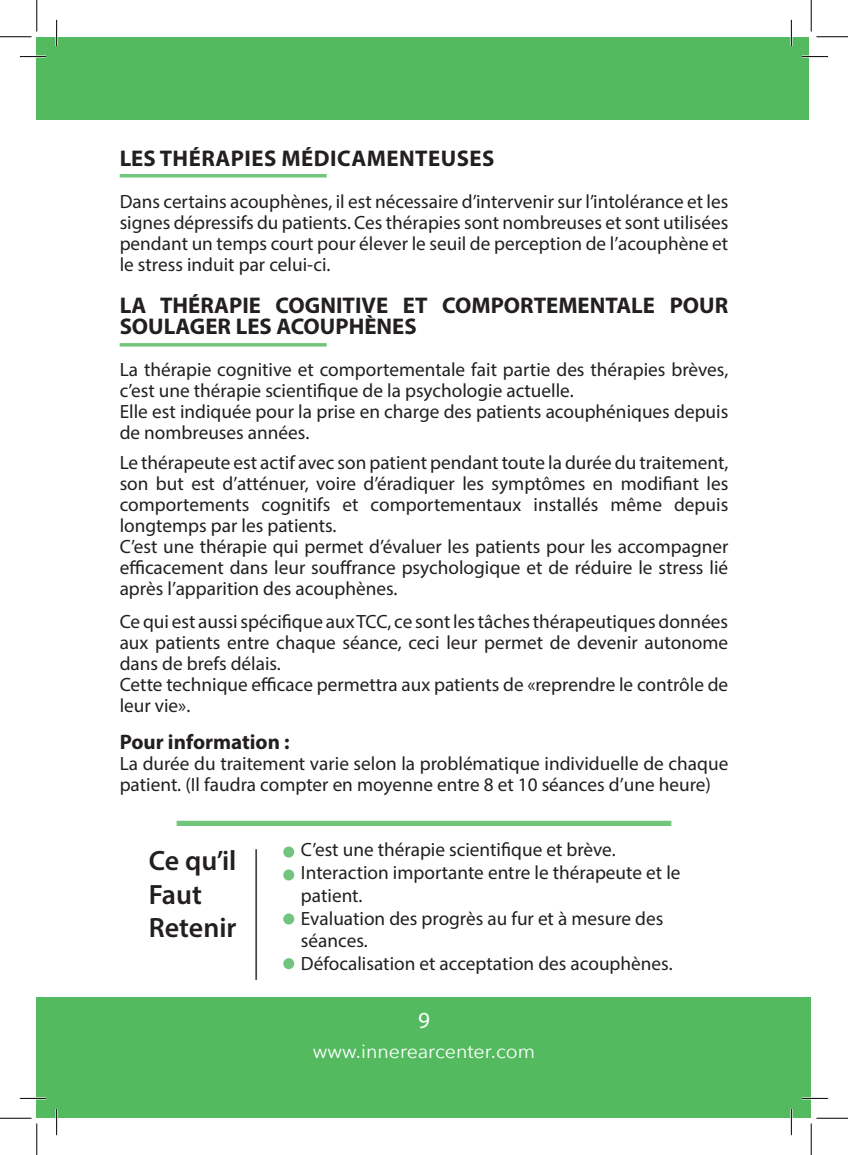
<style>
.page{position:relative;width:848px;height:1155px;background:#fff}
.page>*{position:absolute;margin:0;border:0;box-sizing:border-box;transform-origin:0 0}
.t1{font:600 28px "Myriad Pro";color:#231f20}
.t2{font:23.1px "Myriad Pro";color:#fff}
.t3{font:700 22.75px/21px "Myriad Pro";color:#231f20}
.t4{font:700 22.75px "Myriad Pro";letter-spacing:.02em;color:#231f20}
.t5{font:700 21px "Myriad Pro";color:#231f20}
.t6{font:19.6px "Avenir Next";color:#fff}
.t7{font:19.25px/21px "Myriad Pro";color:#231f20}
</style>
<div class="page">
<div style="left:37px;top:37px;width:53px;height:83px;background:#54ba5f"></div>
<div style="left:40px;top:37px;width:768px;height:83px;background:#54ba5f"></div>
<div style="left:57px;top:997px;width:754px;height:121px;background:#54ba5f"></div>
<div style="left:37px;top:997px;width:20px;height:121px;background:#54ba5f"></div>
<div style="left:177px;top:821px;width:494px;height:5px;background:#72c67c"></div>
<svg style="left:283px;top:846px;width:11px;height:12px"></svg>
<div style="left:283px;top:869px;width:11px;height:11px;background:#72c57e;border-radius:50%"></div>
<svg style="left:283px;top:913px;width:11px;height:11px"></svg>
<div style="left:283px;top:958px;width:11px;height:11px;background:#72c57e;border-radius:50%"></div>
<hr style="left:255px;top:849px;width:2px;height:131px;background:#231f20">
<svg style="left:120px;top:174px;width:206px;height:4px"></svg>
<svg style="left:120px;top:343px;width:206px;height:4px"></svg>
<hr style="left:20px;top:55px;width:26px;height:3px;background:#fff">
<hr style="left:801px;top:55px;width:27px;height:3px;background:#fff">
<hr style="left:20px;top:1097px;width:26px;height:2px;background:#fff">
<hr style="left:801px;top:1097px;width:27px;height:2px;background:#fff">
<hr style="left:55px;top:20px;width:3px;height:26px;background:#fff">
<hr style="left:55px;top:1109px;width:3px;height:26px;background:#fff">
<hr style="left:790px;top:20px;width:2px;height:26px;background:#fff">
<hr style="left:790px;top:1109px;width:2px;height:26px;background:#fff">
<svg style="left:20px;top:56px;width:26px;height:1px"></svg>
<svg style="left:801px;top:56px;width:27px;height:1px"></svg>
<svg style="left:20px;top:1098px;width:26px;height:1px"></svg>
<svg style="left:801px;top:1098px;width:27px;height:1px"></svg>
<svg style="left:56px;top:20px;width:1px;height:26px"></svg>
<svg style="left:56px;top:1109px;width:1px;height:26px"></svg>
<svg style="left:790px;top:20px;width:1px;height:26px"></svg>
<svg style="left:790px;top:1109px;width:1px;height:26px"></svg>
<hr style="left:0;top:36px;width:32px;height:1px;background:#000">
<hr style="left:816px;top:36px;width:31px;height:1px;background:#000">
<hr style="left:0;top:1118px;width:32px;height:1px;background:#000">
<hr style="left:816px;top:1118px;width:31px;height:1px;background:#000">
<hr style="left:36px;top:0;width:1px;height:32px;background:#000">
<hr style="left:36px;top:1123px;width:1px;height:32px;background:#000">
<hr style="left:810px;top:0;width:1px;height:32px;background:#000">
<hr style="left:810px;top:1123px;width:1px;height:32px;background:#000">
<p class="t4" style="left:120px;top:143px;width:376px">LES THÉRAPIES MÉDICAMENTEUSES</p>
<p class="t7" style="left:120px;top:191px;width:610px;text-align:justify">Dans certains acouphènes, il est nécessaire d’intervenir sur l’intolérance et les signes dépressifs du patients. Ces thérapies sont nombreuses et sont utilisées pendant un temps court pour élever le seuil de perception de l’acouphène et le stress induit par celui-ci.</p>
<p class="t3" style="left:120px;top:294px;width:610px">LA THÉRAPIE COGNITIVE ET COMPORTEMENTALE POUR<br>SOULAGER LES ACOUPHÈNES</p>
<p class="t7" style="left:120px;top:359px;width:610px">La thérapie cognitive et comportementale fait partie des thérapies brèves, c’est une thérapie scientifique de la psychologie actuelle.</p>
<p class="t7" style="left:120px;top:401px;width:610px">Elle est indiquée pour la prise en charge des patients acouphéniques depuis de nombreuses années.</p>
<p class="t7" style="left:120px;top:451px;width:610px;text-align:justify">Le thérapeute est actif avec son patient pendant toute la durée du traitement, son but est d’atténuer, voire d’éradiquer les symptômes en modifiant les comportements cognitifs et comportementaux installés même depuis longtemps par les patients.</p>
<p class="t7" style="left:120px;top:535px;width:610px;text-align:justify">C’est une thérapie qui permet d’évaluer les patients pour les accompagner efficacement dans leur souffrance psychologique et de réduire le stress lié après l’apparition des acouphènes.</p>
<p class="t7" style="left:120px;top:611px;width:610px;text-align:justify">Ce qui est aussi spécifique aux TCC, ce sont les tâches thérapeutiques données aux patients entre chaque séance, ceci leur permet de devenir autonome dans de brefs délais.</p>
<p class="t7" style="left:120px;top:674px;width:610px">Cette technique efficace permettra aux patients de «reprendre le contrôle de leur vie».</p>
<p class="t5" style="left:120px;top:728px;width:171px">Pour information :</p>
<p class="t7" style="left:120px;top:752px;width:610px">La durée du traitement varie selon la problématique individuelle de chaque patient. (Il faudra compter en moyenne entre 8 et 10 séances d’une heure)</p>
<p class="t1" style="left:149px;top:843px;width:89px">Ce qu’il</p>
<p class="t1" style="left:149px;top:876px;width:55px">Faut</p>
<p class="t1" style="left:149px;top:910px;width:89px">Retenir</p>
<p class="t7" style="left:301px;top:839px;width:316px">C’est une thérapie scientifique et brève.</p>
<p class="t7" style="left:301px;top:861px;width:381px;line-height:22.8px">Interaction importante entre le thérapeute et le patient.</p>
<p class="t7" style="left:301px;top:906px;width:364px;line-height:22.8px">Evaluation des progrès au fur et à mesure des séances.</p>
<p class="t7" style="left:301px;top:953px;width:373px">Défocalisation et acceptation des acouphènes.</p>
<p class="t2" style="left:418px;top:1006px;width:13px">9</p>
<p class="t6" style="left:313px;top:1035px;width:224px">www.innerearcenter.com</p>
</div>
